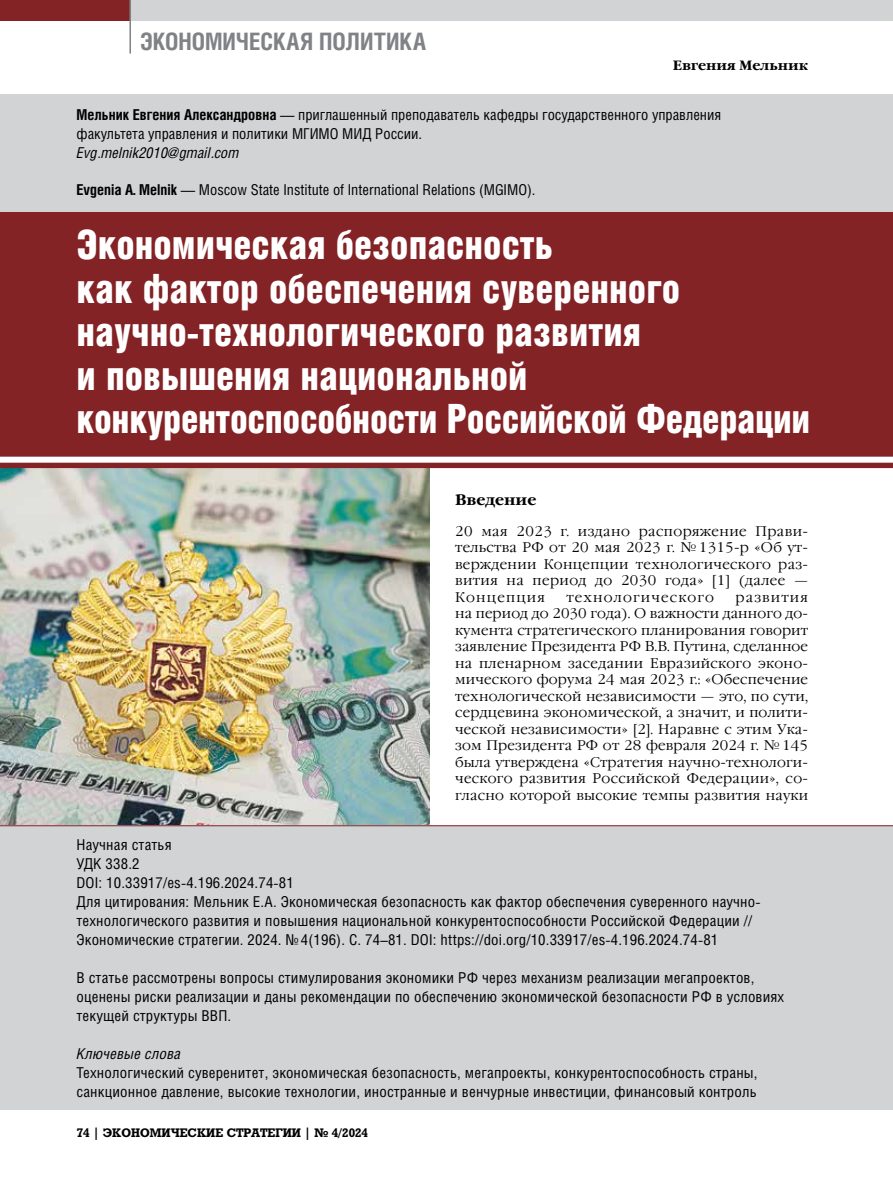
<style>
.page{position:relative;width:893px;height:1191px;background:#fff}
.page>*{position:absolute;margin:0;border:0;box-sizing:border-box;transform-origin:0 0}
.t1{font:40.5px/43.5px "Helios Cond Black C";color:#fff;scale:.95 1}
.t2{font:700 24px "Helios Cond C";color:#808285}
.t3{font:15px/19px "Helios Cond C";letter-spacing:.01em;color:#000}
.t4{font:italic 15px "Helios Cond C";color:#000}
.t5{font:700 15px "Garamond C";color:#000}
.t6{font:13.95px/16.5px "Garamond C";letter-spacing:.025em;color:#000;text-align:justify}
.t7{font:13.95px "Garamond C";letter-spacing:.085em;color:#000}
.t8{font:700 13.5px "Garamond C";color:#000}
.t9{font:700 12px "Rodeo C";color:#000}
.s1{font-weight:700}
</style>
<div class="page">
<div style="left:0;top:0;width:893px;height:21px;background:#d1d3d4"></div>
<div style="left:0;top:0;width:130px;height:21px;background:#842326"></div>
<hr style="left:129px;top:0;width:2px;height:54px;background:#808285">
<img style="left:0;top:468px;width:429px;height:357px">
<div style="left:0;top:94px;width:893px;height:234px;background:#d1d3d4"></div>
<div style="left:0;top:213px;width:893px;height:255px;background:#842326"></div>
<div style="left:0;top:457px;width:893px;height:6px;background:#fff"></div>
<div style="left:0;top:825px;width:893px;height:285px;background:#d1d3d4"></div>
<hr style="left:0;top:825px;width:893px;height:1px;background:#842326">
<h2 class="t2" style="left:140px;top:27px;width:288px">ЭКОНОМИЧЕСКАЯ ПОЛИТИКА</h2>
<p class="t8" style="left:673px;top:58px;width:137px">Евгения Мельник</p>
<p class="t3" style="left:77px;top:105px;width:646px"><span class="s1">Мельник Евгения Александровна</span> — приглашенный преподаватель кафедры государственного управления факультета управления и политики МГИМО МИД России.</p>
<p class="t4" style="left:77px;top:143px;width:164px">Evg.melnik2010@gmail.com</p>
<p class="t3" style="left:77px;top:180px;width:460px"><span class="s1">Evgenia A. Melnik</span> — Moscow State Institute of International Relations (MGIMO).</p>
<h1 class="t1" style="left:77px;top:222px;width:774px">Экономическая безопасность<br>как фактор обеспечения суверенного научно-технологического развития<br>и повышения национальной конкурентоспособности Российской Федерации</h1>
<p class="t5" style="left:455px;top:491px;width:83px">Введение</p>
<p class="t6" style="left:455px;top:523px;width:354px">20 мая 2023 г. издано распоряжение Прави&shy;тельства РФ от 20 мая 2023 г. №1315-р «Об ут&shy;верждении Концепции технологического раз&shy;вития на период до 2030 года» [1] (далее — Концепция</p>
<p class="t6" style="left:455px;top:589px;width:354px;text-indent:280px">развития на период до 2030 года). О важности данного до&shy;кумента стратегического планирования говорит заявление Президента РФ В.В. Путина, сделанное на пленарном заседании Евразийского эконо&shy;мического форума 24 мая 2023 г.: «Обеспечение технологической независимости — это, по сути, сердцевина экономической, а значит, и полити&shy;ческой независимости» [2]. Наравне с этим Ука&shy;зом Президента РФ от 28 февраля 2024 г. №145 была утверждена «Стратегия научно-технологи&shy;ческого развития Российской Федерации», со&shy;гласно которой высокие темпы развития науки</p>
<p class="t7" style="left:566px;top:589px;width:149px">технологического</p>
<p class="t3" style="left:77px;top:834px;width:686px">Научная статья<br>УДК 338.2<br>DOI: 10.33917/es-4.196.2024.74-81<br>Для цитирования: Мельник Е.А. Экономическая безопасность как фактор обеспечения суверенного научно&shy;технологического развития и повышения национальной конкурентоспособности Российской Федерации // Экономические стратегии. 2024. № 4(196). С. 74–81. DOI: https://doi.org/10.33917/es-4.196.2024.74-81</p>
<p class="t3" style="left:77px;top:967px;width:709px">В статье рассмотрены вопросы стимулирования экономики РФ через механизм реализации мегапроектов, оценены риски реализации и даны рекомендации по обеспечению экономической безопасности РФ в условиях текущей структуры ВВП.</p>
<p class="t4" style="left:77px;top:1044px;width:106px">Ключевые слова</p>
<p class="t3" style="left:77px;top:1063px;width:683px">Технологический суверенитет, экономическая безопасность, мегапроекты, конкурентоспособность страны, санкционное давление, высокие технологии, иностранные и венчурные инвестиции, финансовый контроль</p>
<p class="t9" style="left:77px;top:1125px;width:293px">74 | ЭКОНОМИЧЕСКИЕ СТРАТЕГИИ | № 4/2024</p>
</div>
